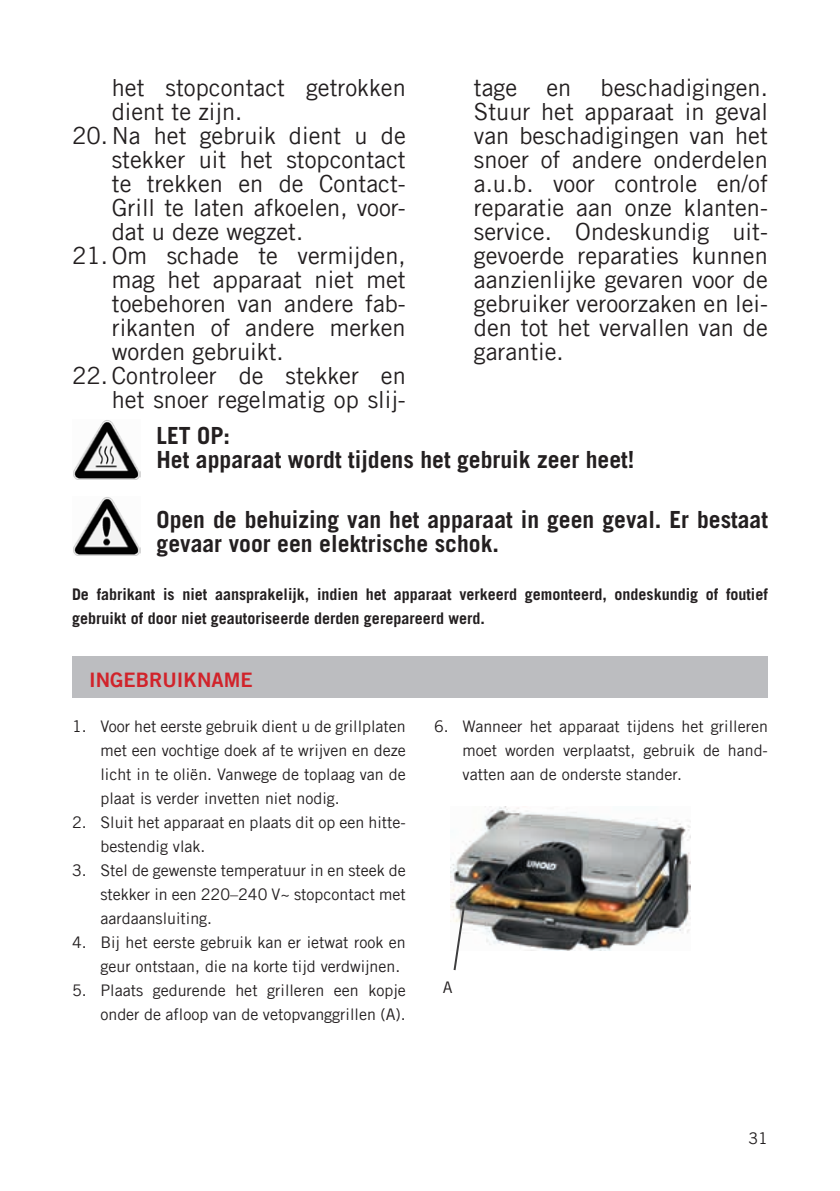
<style>
.page{position:relative;width:840px;height:1191px;background:#fff}
.page>*{position:absolute;margin:0;border:0;box-sizing:border-box;transform-origin:0 0}
.t1{font:23.6px/24px "Trade Gothic LT Com";color:#231f20}
.t2{font:700 23.6px/24px "Trade Gothic LT Com";color:#231f20}
.t3{font:20px "Trade Gothic LT Com Bd 2";color:#d1232a}
.t4{font:16px/24px "Trade Gothic LT Com";color:#231f20;text-align:justify}
.t5{font:700 16px/24px "Trade Gothic LT Com";color:#231f20}
</style>
<div class="page">
<img style="left:73px;top:497px;width:67px;height:59px">
<img style="left:73px;top:420px;width:67px;height:59px">
<div style="left:72px;top:656px;width:695px;height:42px;background:#bcbdc0"></div>
<img style="left:450px;top:806px;width:240px;height:144px">
<svg style="left:452px;top:904px;width:14px;height:67px"></svg>
<p class="t1" style="left:112px;top:75px;width:295px">het stopcontact getrokken dient te zijn.</p>
<p class="t1" style="left:72px;top:123px;width:335px">20. Na het gebruik dient u de</p>
<p class="t1" style="left:112px;top:147px;width:295px">stekker uit het stopcontact</p>
<p class="t1" style="left:112px;top:171px;width:295px">te trekken en de Contact-</p>
<p class="t1" style="left:112px;top:195px;width:295px">Grill te laten afkoelen, voor-</p>
<p class="t1" style="left:112px;top:219px;width:193px">dat u deze wegzet.</p>
<p class="t1" style="left:72px;top:243px;width:335px">21.Om schade te vermijden,</p>
<p class="t1" style="left:112px;top:267px;width:295px">mag het apparaat niet met</p>
<p class="t1" style="left:112px;top:291px;width:295px">toebehoren van andere fab-</p>
<p class="t1" style="left:112px;top:315px;width:295px">rikanten of andere merken</p>
<p class="t1" style="left:112px;top:339px;width:173px">worden gebruikt.</p>
<p class="t1" style="left:72px;top:363px;width:335px;text-align:right">22. Controleer de stekker en het snoer regelmatig op slij-</p>
<p class="t1" style="left:473px;top:75px;width:295px;text-align:justify">tage en beschadigingen.<br>Stuur het apparaat in geval van beschadigingen van het snoer of andere onderdelen a.u.b. voor controle en/of reparatie aan onze klanten&shy;service. Ondeskundig uit&shy;gevoerde reparaties kunnen aanzienlijke gevaren voor de gebruiker veroorzaken en lei&shy;den tot het vervallen van de garantie.</p>
<p class="t2" style="left:156px;top:423px;width:479px">LET OP:<br>Het apparaat wordt tijdens het gebruik zeer heet!</p>
<p class="t2" style="left:156px;top:507px;width:612px">Open de behuizing van het apparaat in geen geval. Er bestaat gevaar voor een elektrische schok.</p>
<p class="t5" style="left:72px;top:582px;width:697px">De fabrikant is niet aansprakelijk, indien het apparaat verkeerd gemonteerd, ondeskundig of foutief gebruikt of door niet geautoriseerde derden gerepareerd werd.</p>
<p class="t3" style="left:89px;top:667px;width:165px">INGEBRUIKNAME</p>
<p class="t4" style="left:100px;top:714px;width:307px;text-indent:-28px">1. Voor het eerste gebruik dient u de grillplaten met een vochtige doek af te wrijven en deze licht in te oliën. Vanwege de toplaag van de plaat is verder invetten niet nodig.</p>
<p class="t4" style="left:100px;top:810px;width:307px;text-indent:-28px">2. Sluit het apparaat en plaats dit op een hitte&shy;bestendig vlak.</p>
<p class="t4" style="left:100px;top:858px;width:307px;text-indent:-28px">3. Stel de gewenste temperatuur in en steek de stekker in een 220–240 V~ stopcontact met aardaansluiting.</p>
<p class="t4" style="left:100px;top:930px;width:306px;text-indent:-28px">4. Bij het eerste gebruik kan er ietwat rook en geur ontstaan, die na korte tijd verdwijnen.</p>
<p class="t4" style="left:72px;top:978px;width:335px;text-align:right">5. Plaats gedurende het grilleren een kopje onder de afloop van de vetopvanggrillen (A).</p>
<p class="t4" style="left:462px;top:714px;width:307px;text-indent:-28px">6. Wanneer het apparaat tijdens het grilleren moet worden verplaatst, gebruik de hand&shy;vatten aan de onderste stander.</p>
<p class="t4" style="left:442px;top:974px;width:11px">A</p>
<p class="t4" style="left:748px;top:1126px;width:21px">31</p>
</div>
